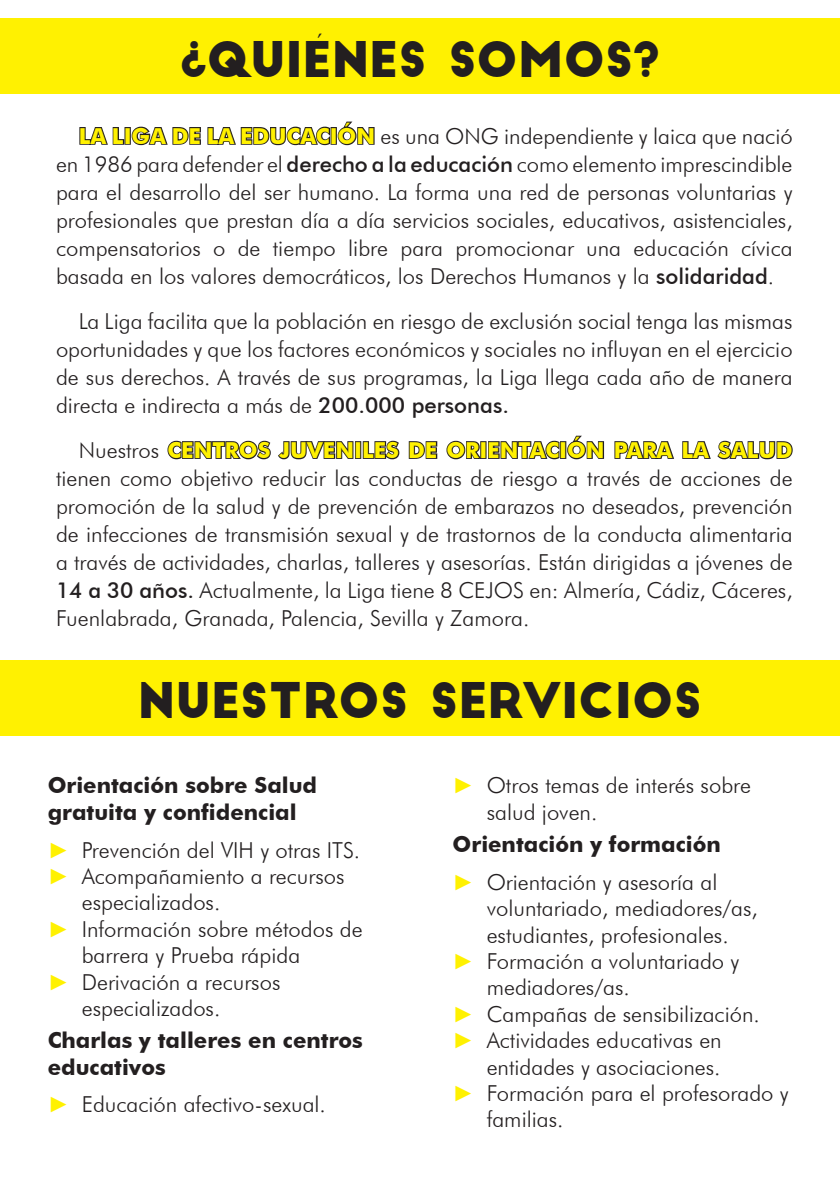
<style>
.page{position:relative;width:840px;height:1191px;background:#fff}
.page>*{position:absolute;margin:0;border:0;box-sizing:border-box;transform-origin:0 0}
.t1{font:48px "Big John";color:#231f20}
.t2{font:24px "Adobe Hebrew";color:#231f20}
.t3{font:300 22px/28px "Futura BT";color:#231f20;text-align:justify}
.t4{font:700 22px/26.4px "Futura BT";color:#231f20}
.s1{font-style:inherit}
.s2{font-weight:700;color:#fff101}
.s3{font-weight:500}
.s4{font-family:"Impact";font-weight:400;color:#fff101}
.s5{font-weight:700}
</style>
<div class="page">
<svg style="left:79px;top:121px;width:296px;height:25px"></svg>
<svg style="left:167px;top:440px;width:187px;height:20px"></svg>
<div style="left:355px;top:441px;width:6px;height:18px;border:2px solid #231f20"></div>
<svg style="left:361px;top:440px;width:39px;height:20px"></svg>
<svg style="left:408px;top:441px;width:30px;height:18px"></svg>
<svg style="left:446px;top:435px;width:158px;height:25px"></svg>
<svg style="left:614px;top:440px;width:179px;height:20px"></svg>
<div style="left:0;top:18px;width:839px;height:76px;background:#fff101"></div>
<div style="left:0;top:660px;width:839px;height:76px;background:#fff101"></div>
<p class="t2" style="left:313px;top:28px;width:11px">´</p>
<h1 class="t1" style="left:180px;top:37px;width:481px"><span class="s1">¿</span>QUIENES SOMOS<span class="s1">?</span></h1>
<p class="t3" style="left:56px;top:122px;width:737px;text-indent:23px"><span class="s2">La Liga de la Educación</span> es una ONG independiente y laica que nació en 1986 para defender el <span class="s3">derecho a la educación</span> como elemento imprescindible para el desarrollo del ser humano. La forma una red de personas voluntarias y profesionales que prestan día a día servicios sociales, educativos, asistenciales, compensatorios o de tiempo libre para promocionar una educación cívica basada en los valores democráticos, los Derechos Humanos y la <span class="s3">solidaridad</span>.</p>
<p class="t3" style="left:56px;top:307px;width:737px;text-indent:23px">La Liga facilita que la población en riesgo de exclusión social tenga las mismas oportunidades y que los factores económicos y sociales no influyan en el ejercicio de sus derechos. A través de sus programas, la Liga llega cada año de manera directa e indirecta a más de <span class="s3">200.000 personas.</span></p>
<p class="t3" style="left:56px;top:436px;width:737px;text-indent:23px">Nuestros <span class="s2">Centros Juveniles de Orientación para la Salud </span>tienen como objetivo reducir las conductas de riesgo a través de acciones de promoción de la salud y de prevención de embarazos no deseados, prevención de infecciones de transmisión sexual y de trastornos de la conducta alimentaria a través de actividades, charlas, talleres y asesorías. Están dirigidas a jóvenes de <span class="s3">14 a 30 años.</span> Actualmente, la Liga tiene 8 CEJOS en: Almería, Cádiz, Cáceres, Fuenlabrada, Granada, Palencia, Sevilla y Zamora.</p>
<h1 class="t1" style="left:138px;top:679px;width:565px">NUESTROS SERVICIOS</h1>
<p class="t4" style="left:48px;top:772px;width:271px">Orientación sobre Salud gratuita y confidencial</p>
<p class="t3" style="left:48px;top:835px;width:314px"><span class="s4">►</span> Prevención del VIH y otras ITS.</p>
<p class="t3" style="left:48px;top:862px;width:298px"><span class="s4">►</span> Acompañamiento a recursos</p>
<p class="t3" style="left:82px;top:888px;width:140px">especializados.</p>
<p class="t3" style="left:48px;top:914px;width:316px"><span class="s4">►</span> Información sobre métodos de</p>
<p class="t3" style="left:82px;top:941px;width:220px">barrera y Prueba rápida</p>
<p class="t3" style="left:48px;top:967px;width:234px"><span class="s4">►</span> Derivación a recursos</p>
<p class="t3" style="left:82px;top:994px;width:140px">especializados.</p>
<p class="t4" style="left:48px;top:1027px;width:316px">Charlas y talleres en centros educativos</p>
<p class="t3" style="left:48px;top:1090px;width:280px"><span class="s4">►</span> Educación afectivo-sexual.</p>
<p class="t3" style="left:486px;top:772px;width:266px;line-height:26.4px;text-indent:-34px"><span class="s4">►</span> Otros temas de interés sobre salud joven.</p>
<p class="t3" style="left:452px;top:825px;width:269px;line-height:37.8px"><span class="s5">Orientación y formación </span><span class="s4">►</span> Orientación y asesoría al</p>
<p class="t3" style="left:486px;top:894px;width:272px">voluntariado, mediadores/as,</p>
<p class="t3" style="left:486px;top:920px;width:243px">estudiantes, profesionales.</p>
<p class="t3" style="left:452px;top:947px;width:288px"><span class="s4">►</span> Formación a voluntariado y</p>
<p class="t3" style="left:486px;top:973px;width:145px">mediadores/as.</p>
<p class="t3" style="left:452px;top:999px;width:308px"><span class="s4">►</span> Campañas de sensibilización.</p>
<p class="t3" style="left:452px;top:1026px;width:270px"><span class="s4">►</span> Actividades educativas en</p>
<p class="t3" style="left:486px;top:1052px;width:235px">entidades y asociaciones.</p>
<p class="t3" style="left:452px;top:1079px;width:337px"><span class="s4">►</span> Formación para el profesorado y</p>
<p class="t3" style="left:486px;top:1105px;width:78px">familias.</p>
</div>
